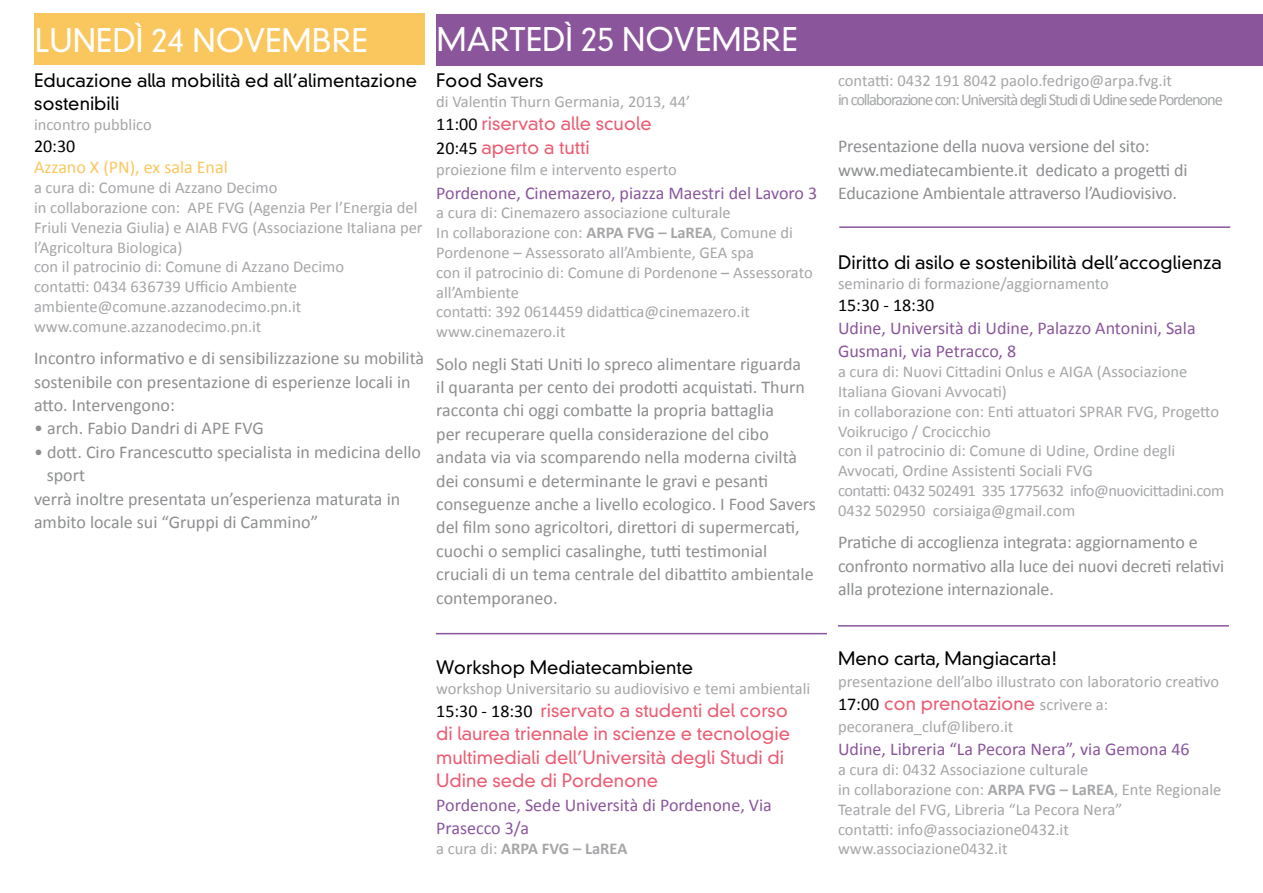
<style>
.page{position:relative;width:1263px;height:893px;background:#fff}
.page>*{position:absolute;margin:0;border:0;box-sizing:border-box;transform-origin:0 0}
.t1{font:300 31.5px "DIN Neuzeit Grotesk Std";color:#fff}
.t2{font:18px/23.4px "Calibri";color:#8d8e90}
.t3{font:300 18px/23.4px "DIN Neuzeit Grotesk Std";color:#ec5c73}
.t4{font:18px/23.4px "Calibri";color:#8a559b}
.t5{font:300 18px/23.4px "DIN Neuzeit Grotesk Std";color:#000}
.t6{font:18px "Calibri";color:#fac75e}
.t7{font:18px "Calibri";color:#000}
.t8{font:16.5px/19.8px "Calibri";color:#a5a6a8}
.t9{font:16.5px/19.8px "Calibri";letter-spacing:-.07em;color:#a5a6a8}
.t10{font:700 16.5px "Calibri";color:#a5a6a8}
.s1{font-family:"Calibri";font-weight:400;color:#000}
.s2{font-weight:700}
.s3{font-weight:400}
.s4{font-family:"Calibri";font-weight:400;font-size:16.5px;color:#a5a6a8}
</style>
<div class="page">
<div style="left:34px;top:13px;width:390px;height:52px;background:#fac75e"></div>
<div style="left:436px;top:14px;width:827px;height:52px;background:#8a559b"></div>
<hr style="left:436px;top:633px;width:391px;height:1px;background:#8a559b">
<hr style="left:839px;top:226px;width:391px;height:2px;background:#8a559b">
<hr style="left:838px;top:625px;width:391px;height:2px;background:#8a559b">
<h1 class="t1" style="left:35px;top:21px;width:335px">LUNEDÌ 24 NOVEMBRE</h1>
<p class="t5" style="left:34px;top:69px;width:385px">Educazione alla mobilità ed all’alimentazione sostenibili</p>
<p class="t8" style="left:34px;top:115px;width:119px">incontro pubblico</p>
<p class="t7" style="left:34px;top:134px;width:43px">20:30</p>
<p class="t6" style="left:34px;top:156px;width:195px">Azzano X (PN), ex sala Enal</p>
<p class="t8" style="left:34px;top:178px;width:390px">a cura di: Comune di Azzano Decimo<br>in collaborazione con: APE FVG (Agenzia Per l’Energia del Friuli Venezia Giulia) e AIAB FVG (Associazione Italiana per l’Agricoltura Biologica)<br>con il patrocinio di: Comune di Azzano Decimo<br>contatti: 0434 636739 Ufficio Ambiente ambiente@comune.azzanodecimo.pn.it www.comune.azzanodecimo.pn.it</p>
<p class="t2" style="left:34px;top:347px;width:392px">Incontro informativo e di sensibilizzazione su mobilità sostenibile con presentazione di esperienze locali in atto. Intervengono:</p>
<p class="t2" style="left:34px;top:417px;width:231px">• arch. Fabio Dandri di APE FVG</p>
<p class="t2" style="left:34px;top:440px;width:389px">• dott. Ciro Francescutto specialista in medicina dello</p>
<p class="t2" style="left:47px;top:464px;width:40px">sport</p>
<p class="t2" style="left:34px;top:487px;width:368px">verrà inoltre presentata un’esperienza maturata in</p>
<p class="t2" style="left:34px;top:510px;width:286px">ambito locale sui “Gruppi di Cammino”</p>
<h1 class="t1" style="left:437px;top:20px;width:363px">MARTEDÌ 25 NOVEMBRE</h1>
<p class="t5" style="left:436px;top:69px;width:109px">Food Savers</p>
<p class="t8" style="left:436px;top:91px;width:255px">di Valentin Thurn Germania, 2013, 44’</p>
<p class="t3" style="left:436px;top:112px;width:217px"><span class="s1">11:00</span> riservato alle scuole<br><span class="s1">20:45</span> aperto a tutti</p>
<p class="t8" style="left:436px;top:160px;width:242px">proiezione film e intervento esperto</p>
<p class="t4" style="left:436px;top:181px;width:383px">Pordenone, Cinemazero, piazza Maestri del Lavoro 3</p>
<p class="t8" style="left:436px;top:203px;width:378px">a cura di: Cinemazero associazione culturale<br>In collaborazione con: <span class="s2">ARPA FVG – LaREA</span>, Comune di Pordenone – Assessorato all’Ambiente, GEA spa<br>con il patrocinio di: Comune di Pordenone – Assessorato all’Ambiente<br>contatti: 392 0614459 didattica@cinemazero.it www.cinemazero.it</p>
<p class="t2" style="left:436px;top:352px;width:381px">Solo negli Stati Uniti lo spreco alimentare riguarda<br>il quaranta per cento dei prodotti acquistati. Thurn racconta chi oggi combatte la propria battaglia<br>per recuperare quella considerazione del cibo andata via via scomparendo nella moderna civiltà dei consumi e determinante le gravi e pesanti conseguenze anche a livello ecologico. I Food Savers del film sono agricoltori, direttori di supermercati, cuochi o semplici casalinghe, tutti testimonial cruciali di un tema centrale del dibattito ambientale contemporaneo.</p>
<p class="t5" style="left:436px;top:656px;width:258px">Workshop Mediatecambiente</p>
<p class="t8" style="left:436px;top:678px;width:376px">workshop Universitario su audiovisivo e temi ambientali</p>
<p class="t3" style="left:436px;top:699px;width:355px"><span class="s1">15:30 - 18:30</span> riservato a studenti del corso di laurea triennale in scienze e tecnologie multimediali dell’Università degli Studi di Udine sede di Pordenone</p>
<p class="t4" style="left:436px;top:793px;width:337px">Pordenone, Sede Università di Pordenone, Via<br>Prasecco 3/a</p>
<p class="t10" style="left:436px;top:838px;width:193px"><span class="s3">a cura di:</span> ARPA FVG – LaREA</p>
<p class="t9" style="left:838px;top:70px;width:386px">contatti: 0432 191 8042 paolo.fedrigo@arpa.fvg.it<br>in collaborazione con: Università degli Studi di Udine sede Pordenone</p>
<p class="t2" style="left:838px;top:135px;width:351px">Presentazione della nuova versione del sito: www.mediatecambiente.it dedicato a progetti di<br>Educazione Ambientale attraverso l’Audiovisivo.</p>
<p class="t5" style="left:838px;top:251px;width:385px">Diritto di asilo e sostenibilità dell’accoglienza</p>
<p class="t8" style="left:838px;top:274px;width:272px">seminario di formazione/aggiornamento</p>
<p class="t7" style="left:838px;top:293px;width:98px">15:30 - 18:30</p>
<p class="t4" style="left:838px;top:316px;width:359px">Udine, Università di Udine, Palazzo Antonini, Sala<br>Gusmani, via Petracco, 8</p>
<p class="t8" style="left:838px;top:362px;width:388px">a cura di: Nuovi Cittadini Onlus e AIGA (Associazione Italiana Giovani Avvocati)<br>in collaborazione con: Enti attuatori SPRAR FVG, Progetto Voikrucigo / Crocicchio<br>con il patrocinio di: Comune di Udine, Ordine degli Avvocati, Ordine Assistenti Sociali FVG<br>contatti: 0432 502491 335 1775632 info@nuovicittadini.com 0432 502950 corsiaiga@gmail.com</p>
<p class="t2" style="left:838px;top:531px;width:388px">Pratiche di accoglienza integrata: aggiornamento e confronto normativo alla luce dei nuovi decreti relativi alla protezione internazionale.</p>
<p class="t5" style="left:838px;top:647px;width:221px">Meno carta, Mangiacarta!</p>
<p class="t8" style="left:838px;top:672px;width:383px">presentazione dell’albo illustrato con laboratorio creativo</p>
<p class="t3" style="left:838px;top:692px;width:272px"><span class="s1">17:00</span> con prenotazione <span class="s4">scrivere a:</span></p>
<p class="t8" style="left:838px;top:717px;width:177px">pecoranera_cluf@libero.it</p>
<p class="t4" style="left:838px;top:738px;width:353px">Udine, Libreria “La Pecora Nera”, via Gemona 46</p>
<p class="t8" style="left:838px;top:760px;width:385px">a cura di: 0432 Associazione culturale<br>in collaborazione con: <span class="s2">ARPA FVG – LaREA</span>, Ente Regionale Teatrale del FVG, Libreria “La Pecora Nera”<br>contatti: info@associazione0432.it www.associazione0432.it</p>
</div>
